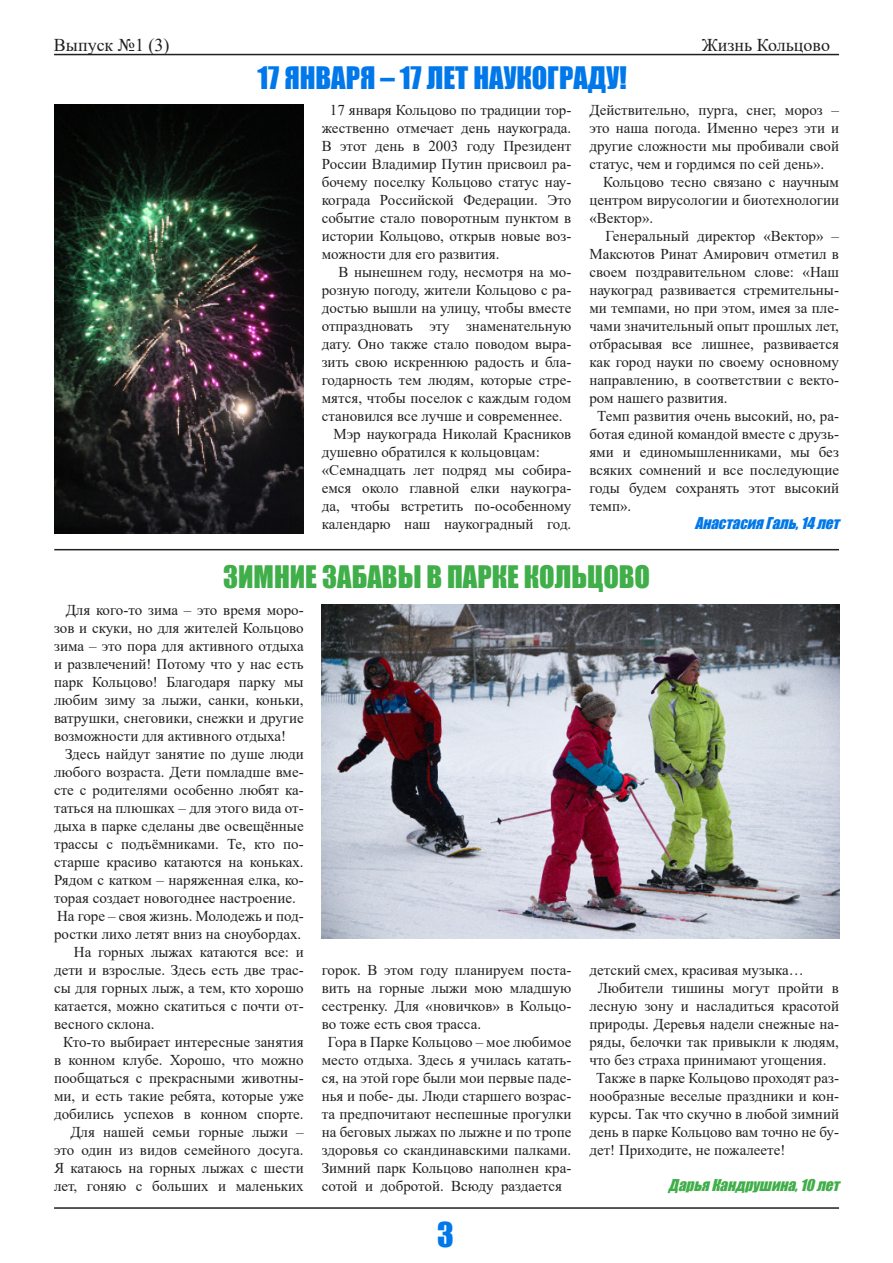
<style>
.page{position:relative;width:893px;height:1263px;background:#fff}
.page>*{position:absolute;margin:0;border:0;box-sizing:border-box;transform-origin:0 0}
.t1{font:31.5px "Impact";color:#0078e9}
.Стиль_абзаца_2{font:28.5px "Impact";color:#40ae49}
.Стиль_абзаца_2-2{font:28.5px "Impact";color:#0078e9}
.t2{font:18px "Times New Roman";color:#231f20}
.Стиль_абзаца_1{font:15px/18px "Times New Roman";color:#231f20;text-align:justify}
.Стиль_абзаца_3{font:italic 15px "Impact";color:#40ae49}
.Стиль_абзаца_3-2{font:italic 15px "Impact";color:#0078e9}
</style>
<div class="page">
<img style="left:54px;top:105px;width:250px;height:428px">
<hr style="left:54px;top:1207px;width:785px;height:2px;background:#231f20">
<hr style="left:54px;top:54px;width:785px;height:1px;background:#231f20">
<hr style="left:54px;top:549px;width:785px;height:1px;background:#231f20">
<img style="left:322px;top:605px;width:517px;height:333px">
<p class="t2" style="left:54px;top:32px;width:117px">Выпуск №1 (3)</p>
<p class="t2" style="left:702px;top:32px;width:130px">Жизнь Кольцово</p>
<p class="Стиль_абзаца_2-2" style="left:257px;top:55px;width:371px">17 ЯНВАРЯ – 17 ЛЕТ НАУКОГРАДУ!</p>
<p class="Стиль_абзаца_1" style="left:322px;top:101px;width:251px;text-indent:8px">17 января Кольцово по традиции тор&shy;жественно отмечает день наукограда.<br>В этот день в 2003 году Президент России Владимир Путин присвоил ра&shy;бочему поселку Кольцово статус нау&shy;кограда Российской Федерации. Это событие стало поворотным пунктом в истории Кольцово, открыв новые воз&shy;можности для его развития.</p>
<p class="Стиль_абзаца_1" style="left:322px;top:263px;width:251px;text-indent:17px">В нынешнем году, несмотря на мо&shy;розную погоду, жители Кольцово с ра&shy;достью вышли на улицу, чтобы вместе отпраздновать эту знаменательную дату. Оно также стало поводом выра&shy;зить свою искреннюю радость и бла&shy;годарность тем людям, которые стре&shy;мятся, чтобы поселок с каждым годом становился все лучше и современнее.</p>
<p class="Стиль_абзаца_1" style="left:322px;top:425px;width:251px;text-indent:12px">Мэр наукограда Николай Красников душевно обратился к кольцовцам:</p>
<p class="Стиль_абзаца_1" style="left:322px;top:461px;width:251px">«Семнадцать лет подряд мы собира&shy;емся около главной елки наукогра&shy;да, чтобы встретить по-особенному календарю наш наукоградный год.</p>
<p class="Стиль_абзаца_1" style="left:589px;top:101px;width:251px">Действительно, пурга, снег, мороз – это наша погода. Именно через эти и другие сложности мы пробивали свой статус, чем и гордимся по сей день».</p>
<p class="Стиль_абзаца_1" style="left:589px;top:173px;width:251px;text-indent:14px">Кольцово тесно связано с научным центром вирусологии и биотехнологии «Вектор».</p>
<p class="Стиль_абзаца_1" style="left:589px;top:227px;width:251px;text-indent:16px">Генеральный директор «Вектор» – Максютов Ринат Амирович отметил в своем поздравительном слове: «Наш наукоград развивается стремительны&shy;ми темпами, но при этом, имея за пле&shy;чами значительный опыт прошлых лет, отбрасывая все лишнее, развивается как город науки по своему основному направлению, в соответствии с векто&shy;ром нашего развития.</p>
<p class="Стиль_абзаца_1" style="left:589px;top:407px;width:251px;text-indent:8px">Темп развития очень высокий, но, ра&shy;ботая единой командой вместе с друзь&shy;ями и единомышленниками, мы без всяких сомнений и все последующие годы будем сохранять этот высокий темп».</p>
<p class="Стиль_абзаца_3-2" style="left:695px;top:512px;width:151px">АнастасияГаль,14лет</p>
<p class="Стиль_абзаца_2" style="left:223px;top:555px;width:429px">ЗИМНИЕ ЗАБАВЫ В ПАРКЕ КОЛЬЦОВО</p>
<p class="Стиль_абзаца_1" style="left:54px;top:601px;width:251px;text-indent:12px">Для кого-то зима – это время моро&shy;зов и скуки, но для жителей Кольцово зима – это пора для активного отдыха и развлечений! Потому что у нас есть парк Кольцово! Благодаря парку мы любим зиму за лыжи, санки, коньки, ватрушки, снеговики, снежки и другие возможности для активного отдыха!</p>
<p class="Стиль_абзаца_1" style="left:54px;top:745px;width:251px;text-indent:11px">Здесь найдут занятие по душе люди любого возраста. Дети помладше вме&shy;сте с родителями особенно любят ка&shy;таться на плюшках – для этого вида от&shy;дыха в парке сделаны две освещённые трассы с подъёмниками. Те, кто по&shy;старше красиво катаются на коньках.<br>Рядом с катком – наряженная елка, ко&shy;торая создает новогоднее настроение.</p>
<p class="Стиль_абзаца_1" style="left:54px;top:907px;width:251px">На горе – своя жизнь. Молодежь и под&shy;ростки лихо летят вниз на сноубордах.</p>
<p class="Стиль_абзаца_1" style="left:54px;top:943px;width:251px;text-indent:20px">На горных лыжах катаются все: и дети и взрослые. Здесь есть две трас&shy;сы для горных лыж, а тем, кто хорошо катается, можно скатиться с почти от&shy;весного склона.</p>
<p class="Стиль_абзаца_1" style="left:54px;top:1033px;width:251px;text-indent:9px">Кто-то выбирает интересные занятия в конном клубе. Хорошо, что можно пообщаться с прекрасными животны&shy;ми, и есть такие ребята, которые уже добились успехов в конном спорте.</p>
<p class="Стиль_абзаца_1" style="left:54px;top:1123px;width:251px;text-indent:16px">Для нашей семьи горные лыжи – это один из видов семейного досуга.<br>Я катаюсь на горных лыжах с шести</p>
<p class="Стиль_абзаца_1" style="left:54px;top:1177px;width:251px">лет, гоняю с больших и маленьких</p>
<p class="Стиль_абзаца_1" style="left:322px;top:960px;width:251px">горок. В этом году планируем поста&shy;вить на горные лыжи мою младшую</p>
<p class="Стиль_абзаца_1" style="left:322px;top:996px;width:251px">сестренку. Для «новичков» в Кольцо-</p>
<p class="Стиль_абзаца_1" style="left:322px;top:1014px;width:161px">во тоже есть своя трасса.</p>
<p class="Стиль_абзаца_1" style="left:322px;top:1032px;width:251px;text-indent:6px">Гора в Парке Кольцово – мое любимое место отдыха. Здесь я училась катать&shy;ся, на этой горе были мои первые паде&shy;нья и побе- ды. Люди старшего возрас&shy;та предпочитают неспешные прогулки на беговых лыжах по лыжне и по тропе здоровья со скандинавскими палками.<br>Зимний парк Кольцово наполнен кра&shy;сотой и добротой. Всюду раздается</p>
<p class="t1" style="left:437px;top:1210px;width:18px">3</p>
<p class="Стиль_абзаца_1" style="left:589px;top:960px;width:216px">детский смех, красивая музыка…</p>
<p class="Стиль_абзаца_1" style="left:589px;top:978px;width:251px;text-indent:8px">Любители тишины могут пройти в лесную зону и насладиться красотой природы. Деревья надели снежные на&shy;ряды, белочки так привыкли к людям, что без страха принимают угощения.</p>
<p class="Стиль_абзаца_1" style="left:589px;top:1068px;width:251px;text-indent:7px">Также в парке Кольцово проходят раз&shy;нообразные веселые праздники и кон&shy;курсы. Так что скучно в любой зимний день в парке Кольцово вам точно не бу&shy;дет! Приходите, не пожалеете!</p>
<p class="Стиль_абзаца_3" style="left:668px;top:1173px;width:177px">ДарьяКандрушина,10лет</p>
</div>
